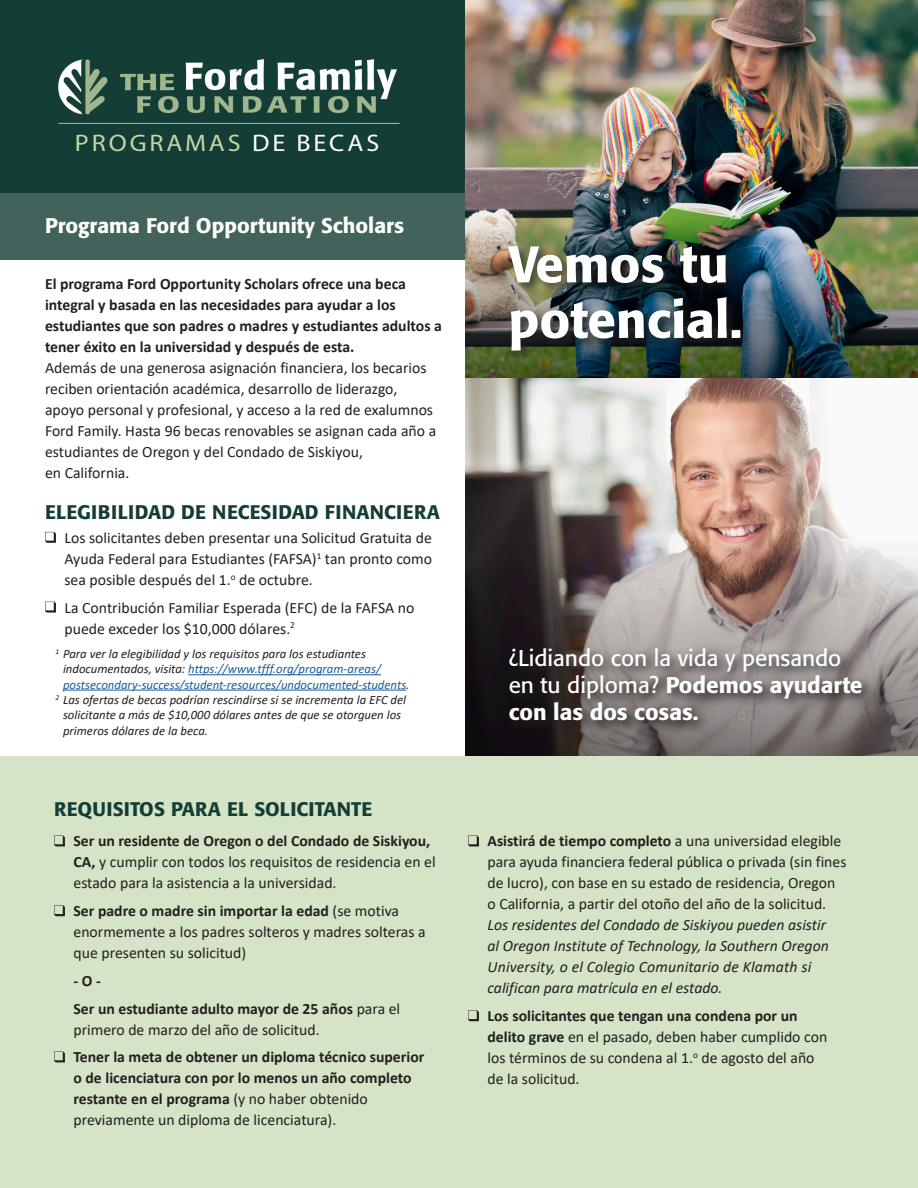
<style>
.page{position:relative;width:918px;height:1188px;background:#fff}
.page>*{position:absolute;margin:0;border:0;box-sizing:border-box;transform-origin:0 0}
.t1{font:500 51px/55.5px "Formata";color:#fff}
.t2{font:24px "Myriad Pro";letter-spacing:.11em;color:#c4d6a5;scale:1.09 1}
.t3{font:22.5px/27px "Formata";color:#fff}
.t4{font:500 21px "Formata";color:#fff}
.green_subhead{font:500 19.5px "Formata";letter-spacing:.01em;color:#143d35}
.bullet_check_list{font:15.75px/21px "Calibri";color:#231f20}
.bullet_check_list-2{font:italic 15.75px/21px "Calibri";color:#231f20}
.basic_body{font:15.75px/21px "Calibri";color:#231f20}
.basic_body-2{font:700 15.75px/21px "Calibri";color:#231f20}
.bullet_check_list-3{font:700 15.75px/21px "Calibri";color:#231f20}
.t5{font:italic 12.75px/15.3px "Calibri";color:#175d9e}
.t6{font:italic 12.75px/15.3px "Calibri";color:#231f20}
.s1{color:#fff}
.s2{color:#231f20}
.s3{font-weight:700}
.s4{font-weight:400}
.s5{font-weight:500}
.s6{font-weight:700;font-style:normal}
.s7{font-style:normal}
</style>
<div class="page">
<img style="left:466px;top:0;width:452px;height:756px">
<div style="left:0;top:0;width:466px;height:260px;background:#143d35"></div>
<svg style="left:0;top:193px;width:483px;height:70px;fill:#42635c"></svg>
<svg style="left:505px;top:643px;width:371px;height:92px"></svg>
<hr style="left:188px;top:674px;width:193px;height:1px;background:#175d9e">
<hr style="left:63px;top:690px;width:343px;height:1px;background:#175d9e">
<svg style="left:45px;top:532px;width:11px;height:11px"></svg>
<svg style="left:45px;top:602px;width:11px;height:11px"></svg>
<div style="left:0;top:756px;width:918px;height:432px;background:#d5e3c6"></div>
<svg style="left:54px;top:836px;width:11px;height:10px"></svg>
<svg style="left:54px;top:905px;width:11px;height:11px"></svg>
<svg style="left:54px;top:1052px;width:11px;height:10px"></svg>
<svg style="left:468px;top:836px;width:11px;height:10px"></svg>
<svg style="left:468px;top:1010px;width:11px;height:11px"></svg>
<div style="left:505px;top:243px;width:248px;height:120px;background:#231f20;opacity:.75"></div>
<img style="left:58px;top:59px;width:341px;height:65px">
<p class="t2" style="left:75px;top:128px;width:281px">PROGRAMAS <span class="s1">DE BECAS</span></p>
<p class="t4" style="left:45px;top:212px;width:361px">Programa Ford Opportunity Scholars</p>
<p class="basic_body-2" style="left:45px;top:273px;width:399px">El programa Ford Opportunity Scholars ofrece una beca integral y basada en las necesidades para ayudar a los estudiantes que son padres o madres y estudiantes adultos a tener éxito en la universidad y después de esta.</p>
<p class="basic_body" style="left:45px;top:357px;width:393px">Además de una generosa asignación financiera, los becarios reciben orientación académica, desarrollo de liderazgo, apoyo personal y profesional, y acceso a la red de exalumnos Ford Family. Hasta 96 becas renovables se asignan cada año a estudiantes de Oregon y del Condado de Siskiyou,<br>en California.</p>
<p class="green_subhead" style="left:45px;top:500px;width:396px">ELEGIBILIDAD DE NECESIDAD FINANCIERA</p>
<p class="bullet_check_list" style="left:64px;top:527px;width:369px;text-align:justify">Los solicitantes deben presentar una Solicitud Gratuita de Ayuda Federal para Estudiantes (FAFSA)<sup>1</sup> tan pronto como sea posible después del 1.<sup>o</sup> de octubre.</p>
<p class="bullet_check_list" style="left:64px;top:596px;width:351px">La Contribución Familiar Esperada (EFC) de la FAFSA no puede exceder los $10,000 dólares.<sup>2</sup></p>
<p class="t5" style="left:63px;top:646px;width:348px;text-indent:-8px"><sup>1</sup> <span class="s2">Para ver la elegibilidad y los requisitos para los estudiantes indocumentados, visita:</span> https://www.tfff.org/program-areas/ postsecondary-success/student-resources/undocumented-students<span class="s2">.</span></p>
<p class="t6" style="left:63px;top:692px;width:345px;text-indent:-8px"><sup>2</sup> Las ofertas de becas podrían rescindirse si se incrementa la EFC del solicitante a más de $10,000 dólares antes de que se otorguen los primeros dólares de la beca.</p>
<p class="green_subhead" style="left:54px;top:797px;width:320px">REQUISITOS PARA EL SOLICITANTE</p>
<p class="bullet_check_list" style="left:74px;top:830px;width:364px"><span class="s3">Ser un residente de Oregon o del Condado de Siskiyou,<br>CA,</span> y cumplir con todos los requisitos de residencia en el estado para la asistencia a la universidad.</p>
<p class="bullet_check_list" style="left:74px;top:900px;width:354px"><span class="s3">Ser padre o madre sin importar la edad</span> (se motiva enormemente a los padres solteros y madres solteras a que presenten su solicitud)</p>
<p class="bullet_check_list-3" style="left:74px;top:970px;width:29px">- O -</p>
<p class="bullet_check_list" style="left:73px;top:998px;width:328px"><span class="s3">Ser un estudiante adulto mayor de 25 años</span> para el primero de marzo del año de solicitud.</p>
<p class="bullet_check_list-3" style="left:74px;top:1047px;width:352px">Tener la meta de obtener un diploma técnico superior o de licenciatura con por lo menos un año completo restante en el programa <span class="s4">(y no haber obtenido previamente un diploma de licenciatura).</span></p>
<p class="t1" style="left:509px;top:236px;width:235px">Vemos tu potencial.</p>
<p class="t3" style="left:509px;top:644px;width:355px">¿Lidiando con la vida y pensando en tu diploma? <span class="s5">Podemos ayudarte con las dos cosas.</span></p>
<p class="bullet_check_list-2" style="left:488px;top:830px;width:361px"><span class="s6">Asistirá de tiempo completo</span> <span class="s7">a una universidad elegible para ayuda financiera federal pública o privada (sin fines de lucro), con base en su estado de residencia, Oregon o California, a partir del otoño del año de la solicitud.<br></span>Los residentes del Condado de Siskiyou pueden asistir<br>al Oregon Institute of Technology, la Southern Oregon University, o el Colegio Comunitario de Klamath si califican para matrícula en el estado.</p>
<p class="bullet_check_list" style="left:488px;top:1005px;width:341px"><span class="s3">Los solicitantes que tengan una condena por un delito grave</span> en el pasado, deben haber cumplido con los términos de su condena al 1.<sup>o</sup> de agosto del año de la solicitud.</p>
</div>
